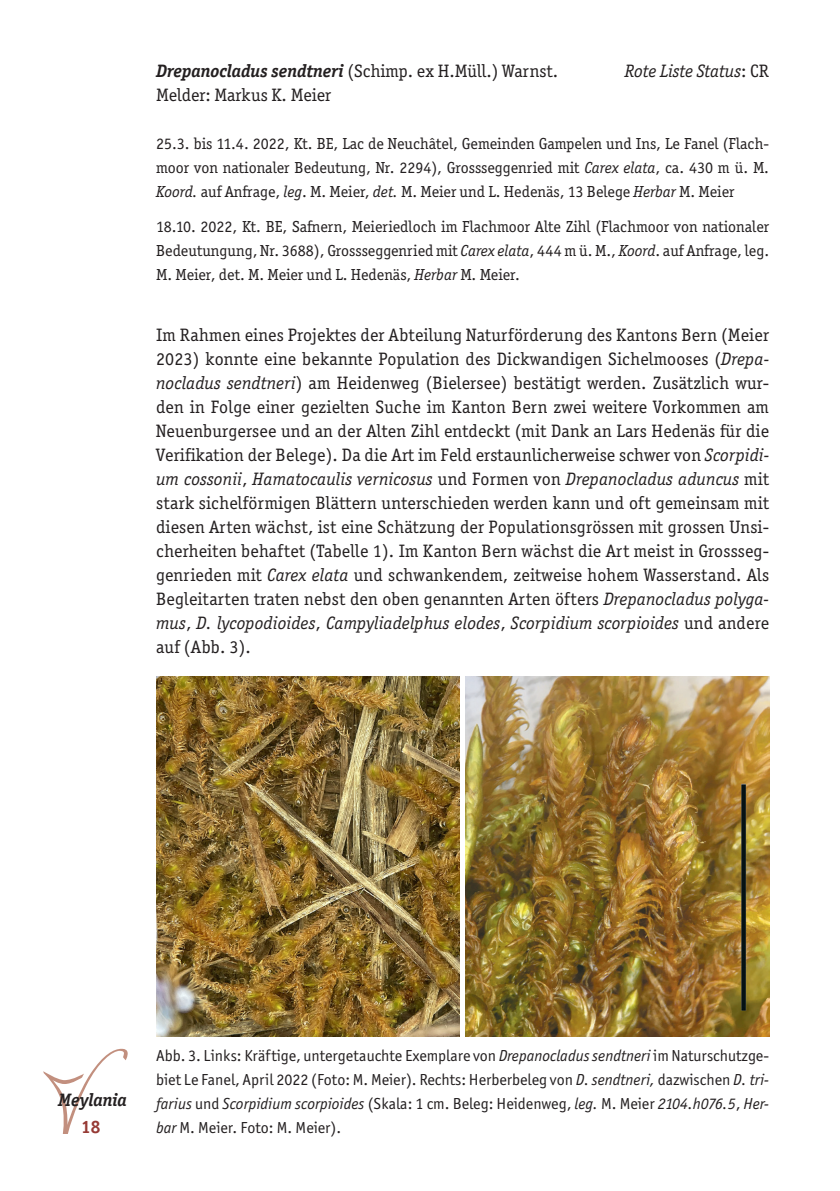
<style>
.page{position:relative;width:840px;height:1191px;background:#fff}
.page>*{position:absolute;margin:0;border:0;box-sizing:border-box;transform-origin:0 0}
.t1{font:18px/24px "Officina Ser ITC Std";letter-spacing:.01em;color:#231f20;text-align:justify}
.t2{font:italic 18px "Officina Ser ITC Std";color:#231f20}
.t3{font:italic 700 18px "Officina Ser ITC Std";color:#231f20}
.t4{font:700 18px "Officina Ser ITC Std";color:#963a35}
.t5{font:16px/24px "Officina Ser ITC Std";color:#231f20;text-align:justify}
.t6{font:16px/24px "Officina Sans ITC Std";color:#231f20;text-align:justify}
.s1{font-weight:700;font-style:italic}
.s2{font-style:normal}
.s3{font-style:italic}
</style>
<div class="page">
<svg style="left:43px;top:1048px;width:85px;height:85px"></svg>
<img style="left:156px;top:677px;width:303px;height:360px">
<img style="left:465px;top:677px;width:303px;height:360px">
<p class="t1" style="left:156px;top:58px;width:403px"><span class="s1">Drepanocladus sendtneri</span> (Schimp. ex H.Müll.) Warnst.</p>
<p class="t2" style="left:624px;top:60px;width:145px">Rote Liste Status<span class="s2">: CR</span></p>
<p class="t1" style="left:156px;top:82px;width:176px">Melder: Markus K. Meier</p>
<p class="t5" style="left:156px;top:131px;width:614px">25.3. bis 11.4. 2022, Kt. BE, Lac de Neuchâtel, Gemeinden Gampelen und Ins, Le Fanel (Flach&shy;moor von nationaler Bedeutung, Nr. 2294), Grossseggenried mit <span class="s3">Carex elata</span>, ca. 430 m ü. M.<br><span class="s3">Koord.</span> auf Anfrage, <span class="s3">leg</span>. M. Meier, <span class="s3">det.</span> M. Meier und L. Hedenäs, 13 Belege <span class="s3">Herbar</span> M. Meier</p>
<p class="t5" style="left:156px;top:214px;width:614px">18.10. 2022, Kt. BE, Safnern, Meieriedloch im Flachmoor Alte Zihl (Flachmoor von nationaler Bedeutungung, Nr. 3688), Grossseggenried mit <span class="s3">Carex elata</span>, 444 m ü. M., <span class="s3">Koord</span>. auf Anfrage, leg.<br>M. Meier, det. M. Meier und L. Hedenäs, <span class="s3">Herbar</span> M. Meier.</p>
<p class="t1" style="left:156px;top:322px;width:614px">Im Rahmen eines Projektes der Abteilung Naturförderung des Kantons Bern (Meier 2023) konnte eine bekannte Population des Dickwandigen Sichelmooses (<span class="s3">Drepa&shy;nocladus sendtneri</span>) am Heidenweg (Bielersee) bestätigt werden. Zusätzlich wur&shy;den in Folge einer gezielten Suche im Kanton Bern zwei weitere Vorkommen am Neuenburgersee und an der Alten Zihl entdeckt (mit Dank an Lars Hedenäs für die Verifikation der Belege). Da die Art im Feld erstaunlicherweise schwer von <span class="s3">Scorpidi&shy;um cossonii</span>, <span class="s3">Hamatocaulis vernicosus</span> und Formen von <span class="s3">Drepanocladus aduncus</span> mit stark sichelförmigen Blättern unterschieden werden kann und oft gemeinsam mit diesen Arten wächst, ist eine Schätzung der Populationsgrössen mit grossen Unsi&shy;cherheiten behaftet (Tabelle 1). Im Kanton Bern wächst die Art meist in Grossseg&shy;genrieden mit <span class="s3">Carex elata</span> und schwankendem, zeitweise hohem Wasserstand. Als Begleitarten traten nebst den oben genannten Arten öfters <span class="s3">Drepanocladus polyga&shy;mus</span>, <span class="s3">D. lycopodioides</span>, <span class="s3">Campyliadelphus elodes</span>, <span class="s3">Scorpidium scorpioides</span> und andere auf (Abb. 3).</p>
<p class="t3" style="left:58px;top:1089px;width:70px">Meylania</p>
<p class="t4" style="left:81px;top:1115px;width:21px">18</p>
<p class="t6" style="left:156px;top:1043px;width:614px">Abb. 3. Links: Kräftige, untergetauchte Exemplare von <span class="s3">Drepanocladus sendtneri</span> im Naturschutzge&shy;biet Le Fanel, April 2022 (Foto: M. Meier). Rechts: Herberbeleg von <span class="s3">D. sendtneri,</span> dazwischen <span class="s3">D. tri&shy;farius</span> und <span class="s3">Scorpidium scorpioides</span> (Skala: 1 cm. Beleg: Heidenweg, <span class="s3">leg.</span> M. Meier <span class="s3">2104.h076.5</span>, <span class="s3">Her&shy;bar</span> M. Meier. Foto: M. Meier).</p>
</div>
